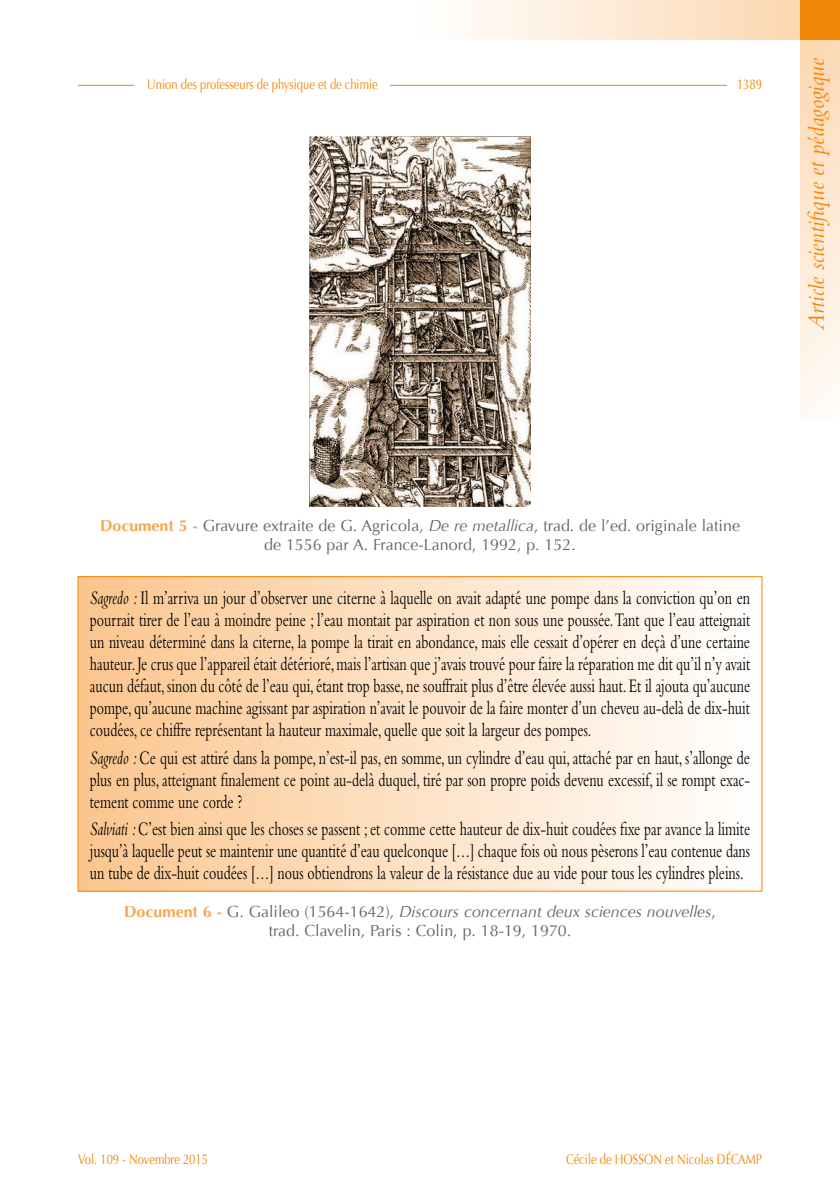
<style>
.page{position:relative;width:840px;height:1191px;background:#fff}
.page>*{position:absolute;margin:0;border:0;box-sizing:border-box;transform-origin:0 0}
.t1{font:italic 24px "Bembo";color:#f18506;scale:.95 1}
.t2{font:20px/22px "Bembo";color:#000;text-align:justify;scale:.7 1}
.Légende{font:16px/19.2px "Optima";color:#646363;text-align:center}
.t3{font:14px "Optima";color:#f18506;scale:.8 1}
.s1{font-weight:700;color:#f6a650}
.s2{font-style:italic}
</style>
<div class="page">
<div style="left:420px;top:0;width:419px;height:40px;background:linear-gradient(to right,#fff,#fcd3a8)"></div>
<div style="left:799px;top:0;width:40px;height:420px;background:linear-gradient(to bottom,#fcd4ab,#fffbf8)"></div>
<div style="left:799px;top:0;width:40px;height:40px;background:#f18506"></div>
<hr style="left:78px;top:85px;width:683px;height:1px;background:#f18506">
<div style="left:135px;top:76px;width:255px;height:17px;background:#fff"></div>
<div style="left:727px;top:76px;width:34px;height:17px;background:#fff"></div>
<img style="left:309px;top:136px;width:221px;height:370px">
<div style="left:78px;top:576px;width:683px;height:315px;background:linear-gradient(to right,#fbc68e,#fff)"></div>
<p class="t3" style="left:147px;top:76px;width:289px">Union des professeurs de physique et de chimie</p>
<p class="t3" style="left:736px;top:76px;width:33px">1389</p>
<p class="t1" style="left:801px;top:330px;width:288px;rotate:-90deg">Article scientifique et pédagogique</p>
<p class="Légende" style="left:100px;top:516px;width:641px"><span class="s1">Document 5 -</span> Gravure extraite de G. Agricola, <span class="s2">De re metallica</span>, trad. de l’ed. originale latine de 1556 par A. France-Lanord, 1992, p. 152.</p>
<p class="t2" style="left:90px;top:586px;width:944px"><span class="s2">Sagredo :</span> Il m’arriva un jour d’observer une citerne à laquelle on avait adapté une pompe dans la conviction qu’on en pourrait tirer de l’eau à moindre peine ; l’eau montait par aspiration et non sous une poussée. Tant que l’eau atteignait un niveau déterminé dans la citerne, la pompe la tirait en abondance, mais elle cessait d’opérer en deçà d’une certaine hauteur. Je crus que l’appareil était détérioré, mais l’artisan que j’avais trouvé pour faire la réparation me dit qu’il n’y avait aucun défaut, sinon du côté de l’eau qui, étant trop basse, ne souffrait plus d’être élevée aussi haut. Et il ajouta qu’aucune pompe, qu’aucune machine agissant par aspiration n’avait le pouvoir de la faire monter d’un cheveu au-delà de dix-huit coudées, ce chiffre représentant la hauteur maximale, quelle que soit la largeur des pompes.</p>
<p class="t2" style="left:90px;top:746px;width:944px"><span class="s2">Sagredo :</span> Ce qui est attiré dans la pompe, n’est-il pas, en somme, un cylindre d’eau qui, attaché par en haut, s’allonge de plus en plus, atteignant finalement ce point au-delà duquel, tiré par son propre poids devenu excessif, il se rompt exac&shy;tement comme une corde ?</p>
<p class="t2" style="left:90px;top:817px;width:944px"><span class="s2">Salviati :</span> C’est bien ainsi que les choses se passent ; et comme cette hauteur de dix-huit coudées fixe par avance la limite jusqu’à laquelle peut se maintenir une quantité d’eau quelconque […] chaque fois où nous pèserons l’eau contenue dans un tube de dix-huit coudées […] nous obtiendrons la valeur de la résistance due au vide pour tous les cylindres pleins.</p>
<p class="Légende" style="left:124px;top:901px;width:593px"><span class="s1">Document 6 -</span> G. Galileo (1564-1642), <span class="s2">Discours concernant deux sciences nouvelles</span>, trad. Clavelin, Paris : Colin, p. 18-19, 1970.</p>
<p class="t3" style="left:78px;top:1151px;width:164px">Vol. 109 - Novembre 2015</p>
<p class="t3" style="left:566px;top:1151px;width:246px">Cécile de HOSSON et Nicolas DÉCAMP</p>
</div>
